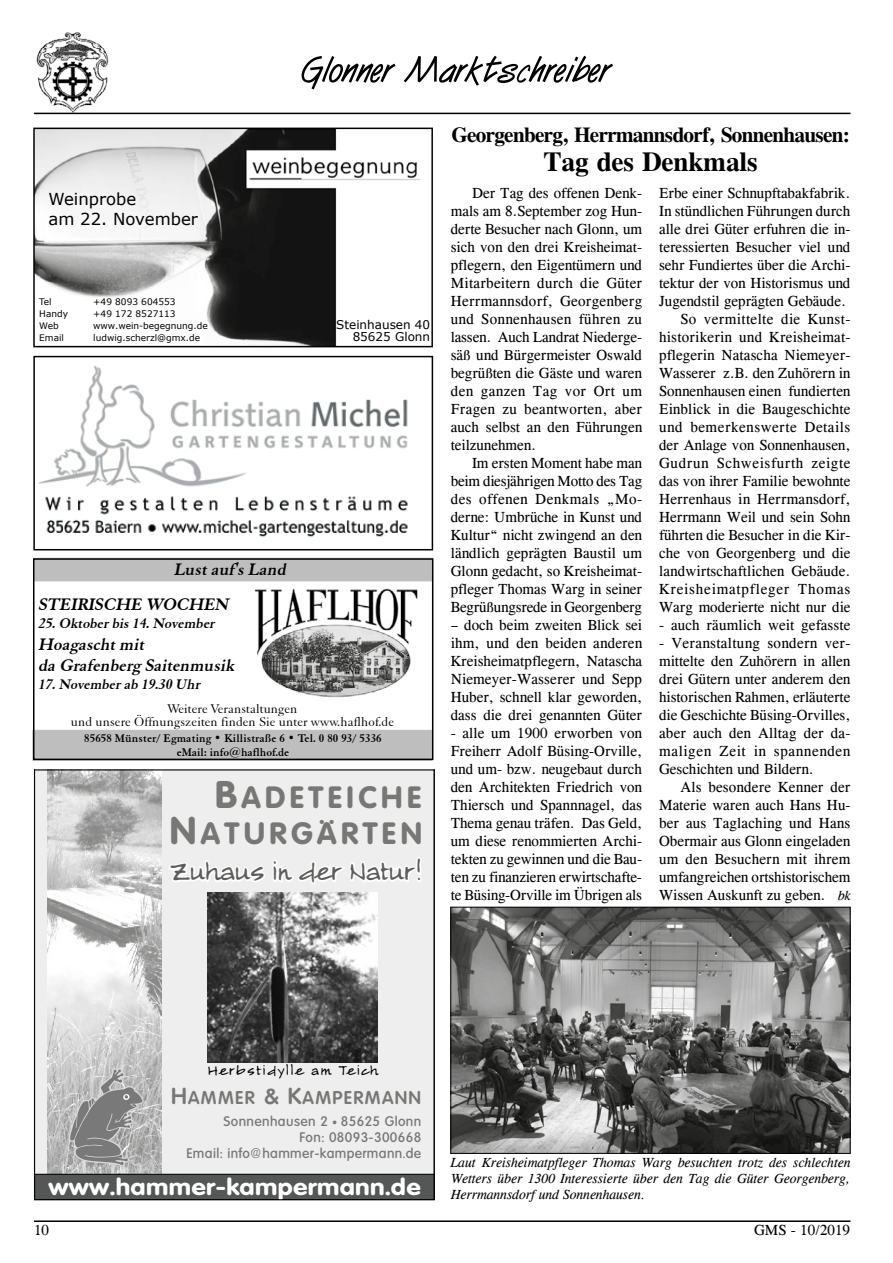
<style>
.page{position:relative;width:893px;height:1263px;background:#fff}
.page>*{position:absolute;margin:0;border:0;box-sizing:border-box;transform-origin:0 0}
.t1{font:700 30px/35.5px "Volkswagen";letter-spacing:.145em;color:#777776;text-align:right}
.t2{font:700 27px "Cg Times";color:#000}
.t3{font:24px "Alamendro FG";color:#5c5c5b}
.t4{font:700 22.5px "Volkswagen";letter-spacing:.015em;color:#fff;scale:1.13 1}
.t5{font:700 21px "Cg Times";letter-spacing:-.03em;color:#000}
.t6{font:italic 700 18px/34.8px "Elegant Garamond BT";color:#000}
.t7{font:600 18px "Volkswagen";letter-spacing:.07em;color:#777776}
.t8{font:16.5px/19.8px "Verdana";color:#000}
.t9{font:15px/18px "CG Times";color:#000;text-align:justify}
.t10{font:italic 700 15px "Elegant Garamond BT";color:#000}
.t11{font:italic 13.5px/16.2px "Cg Times";color:#000;text-align:justify}
.t12{font:13.5px/13.5px "Elegant Garamond BT";letter-spacing:.01em;color:#000;text-align:center}
.t13{font:500 13.5px/15.9px "Volkswagen";letter-spacing:.03em;color:#777776;text-align:right}
.t14{font:12.75px "Alamendro FG";letter-spacing:.11em;color:#000}
.t15{font:700 12px/13.5px "Elegant Garamond BT";letter-spacing:.01em;color:#000;text-align:center}
.t16{font:12px/12px "Verdana";color:#000;text-align:right}
.t17{font:9px "Verdana";color:#000}
.s1{font-size:37.5px}
.s2{font-family:"Cg Times";font-style:italic;font-size:13.5px}
.s3{font-size:22.5px}
.s4{font-size:21px}
.s5{font-family:"MS P Gothic";font-weight:400;font-size:4.5px}
</style>
<div class="page">
<img style="left:34px;top:32px;width:77px;height:83px">
<hr style="left:34px;top:1220px;width:816px;height:2px;background:#000">
<hr style="left:34px;top:113px;width:816px;height:1px;background:#000">
<svg style="left:302px;top:56px;width:311px;height:33px"></svg>
<img style="left:452px;top:909px;width:396px;height:243px">
<div style="left:450px;top:907px;width:400px;height:247px;border:1px solid #000"></div>
<div style="left:33px;top:730px;width:399px;height:30px;background:#bebebe"></div>
<img style="left:254px;top:588px;width:164px;height:110px">
<div style="left:34px;top:558px;width:399px;height:23px;background:#bebebe"></div>
<div style="left:33px;top:558px;width:400px;height:202px;border:2px solid #000"></div>
<img style="left:36px;top:131px;width:384px;height:213px">
<div style="left:33px;top:128px;width:400px;height:219px;border:2px solid #000"></div>
<img style="left:38px;top:365px;width:370px;height:172px">
<div style="left:33px;top:356px;width:400px;height:194px;border:2px solid #000"></div>
<div style="left:36px;top:771px;width:397px;height:403px;background:#eee"></div>
<svg style="left:167px;top:802px;width:256px;height:141px;background:#efefef"></svg>
<img style="left:47px;top:771px;width:115px;height:403px">
<svg style="left:69px;top:1067px;width:75px;height:99px;background:#a0a0a0"></svg>
<div style="left:35px;top:1174px;width:399px;height:26px;background:#555656"></div>
<div style="left:35px;top:1174px;width:399px;height:26px;border:1px solid #000"></div>
<img style="left:208px;top:892px;width:170px;height:170px">
<p class="t8" style="left:49px;top:189px;width:151px">Weinprobe<br>am 22. November</p>
<p class="t17" style="left:39px;top:295px;width:14px">Tel</p>
<p class="t17" style="left:93px;top:295px;width:84px">+49 8093 604553</p>
<p class="t17" style="left:39px;top:307px;width:30px">Handy</p>
<p class="t17" style="left:93px;top:307px;width:84px">+49 172 8527113</p>
<p class="t17" style="left:39px;top:319px;width:21px">Web</p>
<p class="t17" style="left:93px;top:319px;width:116px">www.wein-begegnung.de</p>
<p class="t17" style="left:39px;top:331px;width:26px">Email</p>
<p class="t17" style="left:93px;top:331px;width:108px">ludwig.scherzl@gmx.de</p>
<p class="t16" style="left:336px;top:318px;width:95px">Steinhausen 40<br>85625 Glonn</p>
<p class="t6" style="left:38px;top:552px;width:253px;text-indent:136px">Lustauf'sLand<br>STEIRISCHE WOCHEN</p>
<p class="t10" style="left:38px;top:614px;width:181px">25.Oktoberbis14.November</p>
<p class="t6" style="left:38px;top:633px;width:201px;line-height:21.6px">Hoagaschtmit<br>da Grafenberg Saitenmusik</p>
<p class="t10" style="left:38px;top:675px;width:166px">17.Novemberab 19.30 Uhr</p>
<p class="t12" style="left:71px;top:701px;width:325px">Weitere Veranstaltungen<br>und unsere Öffnungszeiten finden Sie unter www.haflhof.de</p>
<p class="t15" style="left:84px;top:731px;width:299px">85658 Münster/ Egmating • Killistraße 6 • Tel. 0 80 93/ 5336 eMail: info@haflhof.de</p>
<h1 class="t1" style="left:170px;top:779px;width:254px"><span class="s1">B</span>ADETEICHE<br><span class="s1">N</span>ATURGÄRTEN</h1>
<h3 class="t3" style="left:170px;top:855px;width:254px">Zuhaus in der Natur!</h3>
<h3 class="t5" style="left:451px;top:122px;width:400px">Georgenberg, Herrmannsdorf, Sonnenhausen:</h3>
<h2 class="t2" style="left:544px;top:146px;width:215px">Tag des Denkmals</h2>
<p class="t9" style="left:451px;top:184px;width:193px;text-indent:21px">Der Tag des offenen Denk&shy;mals am 8.September zog Hun&shy;derte Besucher nach Glonn, um sich von den drei Kreisheimat&shy;pflegern, den Eigentümern und Mitarbeitern durch die Güter Herrmannsdorf, Georgenberg und Sonnenhausen führen zu lassen. Auch Landrat Niederge&shy;säß und Bürgermeister Oswald begrüßten die Gäste und waren den ganzen Tag vor Ort um Fragen zu beantworten, aber auch selbst an den Führungen teilzunehmen.</p>
<p class="t9" style="left:451px;top:454px;width:193px;text-indent:21px">Im ersten Moment habe man beim diesjährigen Motto des Tag des offenen Denkmals „Mo&shy;derne: Umbrüche in Kunst und Kultur“ nicht zwingend an den ländlich geprägten Baustil um Glonn gedacht, so Kreisheimat&shy;pfleger Thomas Warg in seiner Begrüßungsrede in Georgenberg</p>
<p class="t9" style="left:451px;top:616px;width:193px">– doch beim zweiten Blick sei ihm, und den beiden anderen Kreisheimatpflegern, Natascha Niemeyer-Wasserer und Sepp Huber, schnell klar geworden, dass die drei genannten Güter</p>
<p class="t9" style="left:451px;top:724px;width:193px">- alle um 1900 erworben von Freiherr Adolf Büsing-Orville, und um- bzw. neugebaut durch den Architekten Friedrich von Thiersch und Spannnagel, das Thema genau träfen. Das Geld, um diese renommierten Archi&shy;tekten zu gewinnen und die Bau&shy;ten zu finanzieren erwirtschafte&shy;te Büsing-Orville im Übrigen als</p>
<p class="t9" style="left:659px;top:184px;width:193px;text-align:right">Erbe einer Schnupftabakfabrik.<br>In stündlichen Führungen durch alle drei Güter erfuhren die in&shy;teressierten Besucher viel und sehr Fundiertes über die Archi&shy;tektur der von Historismus und<br>Jugendstil geprägten Gebäude.<br>So vermittelte die Kunst&shy;historikerin und Kreisheimat&shy;pflegerin Natascha Niemeyer-<br>Wasserer z.B. den Zuhörern in<br>Sonnenhausen einen fundierten<br>Einblick in die Baugeschichte und bemerkenswerte Details der Anlage von Sonnenhausen,<br>Gudrun Schweisfurth zeigte das von ihrer Familie bewohnte<br>Herrenhaus in Herrmansdorf,<br>Herrmann Weil und sein Sohn führten die Besucher in die Kir&shy;che von Georgenberg und die landwirtschaftlichen Gebäude.<br>Kreisheimatpfleger Thomas<br>Warg moderierte nicht nur die</p>
<p class="t9" style="left:659px;top:616px;width:193px">- auch räumlich weit gefasste</p>
<p class="t9" style="left:659px;top:634px;width:193px">- Veranstaltung sondern ver&shy;mittelte den Zuhörern in allen drei Gütern unter anderem den historischen Rahmen, erläuterte die Geschichte Büsing-Orvilles, aber auch den Alltag der da&shy;maligen Zeit in spannenden Geschichten und Bildern.</p>
<p class="t9" style="left:659px;top:778px;width:193px;text-indent:21px">Als besondere Kenner der Materie waren auch Hans Hu&shy;ber aus Taglaching und Hans Obermair aus Glonn eingeladen um den Besuchern mit ihrem umfangreichen ortshistorischem Wissen Auskunft zu geben. <span class="s2">bk</span></p>
<p class="t14" style="left:208px;top:1062px;width:172px">Herbstidylle am Teich</p>
<p class="t7" style="left:171px;top:1086px;width:252px"><span class="s3">H</span>AMMER <span class="s4">&amp;</span> <span class="s3">K</span>AMPERMANN</p>
<p class="t13" style="left:186px;top:1113px;width:236px">Sonnenhausen 2 <span class="s5">●</span> 85625 Glonn<br>Fon: 08093-300668<br>Email: info@hammer-kampermann.de</p>
<h3 class="t4" style="left:48px;top:1172px;width:331px">www.hammer-kampermann.de</h3>
<p class="t11" style="left:451px;top:1154px;width:401px">Laut Kreisheimatpfleger Thomas Warg besuchten trotz des schlechten Wetters über 1300 Interessierte über den Tag die Güter Georgenberg, Herrmannsdorf und Sonnenhausen.</p>
<p class="t9" style="left:34px;top:1221px;width:16px">10</p>
<p class="t9" style="left:754px;top:1221px;width:97px">GMS - 10/2019</p>
</div>
